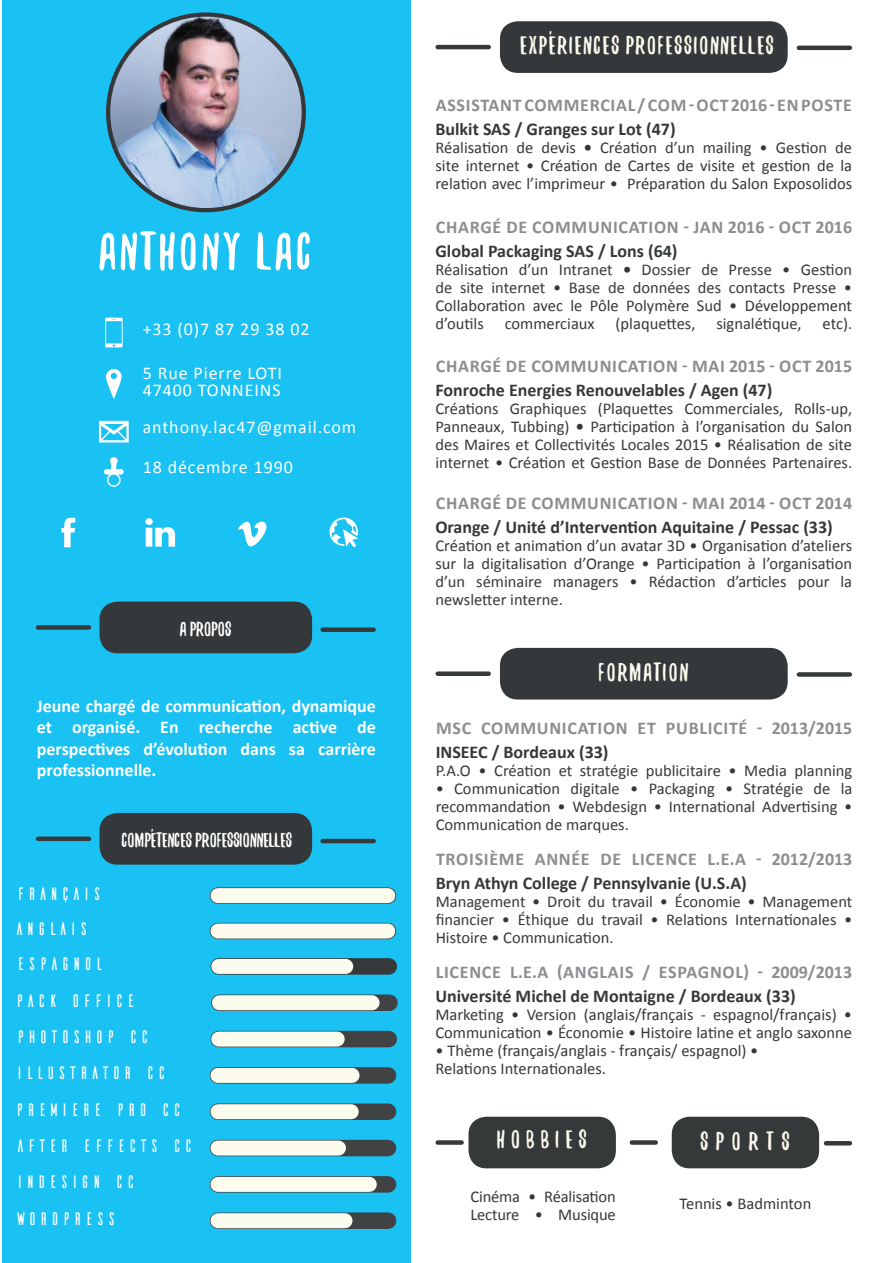
<style>
.page{position:relative;width:893px;height:1263px;background:#fff}
.page>*{position:absolute;margin:0;border:0;box-sizing:border-box;transform-origin:0 0}
.t1{font:58.5px "Yeah Papa";letter-spacing:.06em;color:#fff}
.t2{font:28.5px "Yeah Papa";letter-spacing:.06em;color:#fbfaee}
.t3{font:28.5px "Yeah Papa";letter-spacing:.215em;color:#fbfaee}
.t4{font:22.5px "Yeah Papa";color:#fff}
.t5{font:700 18px "Calibri";letter-spacing:.04em;color:#8b8d90}
.t6{font:700 18px "Calibri";color:#353839}
.t7{font:700 18px/21.6px "Calibri";color:#fff;text-align:justify}
.t8{font:18px "Ailerons";letter-spacing:.03em;color:#fff}
.t9{font:18px "Calibri";letter-spacing:.05em;color:#fff}
.t10{font:16.5px/18px "Calibri";color:#353839;text-align:justify}
.s1{font-weight:700}
</style>
<div class="page">
<div style="left:2px;top:0;width:409px;height:1263px;background:#1ac1f3"></div>
<svg style="left:106px;top:12px;width:200px;height:200px;background:#354146"></svg>
<div style="left:500px;top:21px;width:288px;height:52px;background:#35383a;border-radius:18px"></div>
<hr style="left:438px;top:45px;width:51px;height:4px;background:#35393a">
<hr style="left:799px;top:46px;width:51px;height:4px;background:#35393a">
<div style="left:100px;top:602px;width:212px;height:51px;background:#35383a;border-radius:18px"></div>
<div style="left:38px;top:625px;width:51px;height:5px;background:#35393a"></div>
<div style="left:323px;top:627px;width:51px;height:5px;background:#35393a"></div>
<div style="left:500px;top:648px;width:288px;height:51px;background:#35383a;border-radius:18px"></div>
<div style="left:438px;top:671px;width:51px;height:5px;background:#35393a"></div>
<div style="left:799px;top:672px;width:51px;height:5px;background:#35393a"></div>
<div style="left:468px;top:1117px;width:148px;height:51px;background:#35393a;border-radius:18px"></div>
<div style="left:438px;top:1140px;width:24px;height:5px;background:#35393a"></div>
<div style="left:100px;top:813px;width:212px;height:52px;background:#35383a;border-radius:18px"></div>
<div style="left:38px;top:836px;width:51px;height:5px;background:#35393a"></div>
<hr style="left:323px;top:839px;width:51px;height:4px;background:#35393a">
<svg style="left:219px;top:994px;width:171px;height:17px"></svg>
<div style="left:219px;top:995px;width:153px;height:15px;background:#fbfcee"></div>
<div style="left:219px;top:1031px;width:170px;height:16px;background:#414243"></div>
<div style="left:219px;top:1031px;width:118px;height:15px;background:#fbfcee"></div>
<svg style="left:218px;top:1067px;width:170px;height:17px"></svg>
<div style="left:218px;top:1068px;width:134px;height:15px;background:#fbfcee"></div>
<svg style="left:218px;top:1103px;width:170px;height:17px"></svg>
<div style="left:218px;top:1104px;width:133px;height:15px;background:#fbfcee"></div>
<div style="left:218px;top:1140px;width:170px;height:16px;background:#414243"></div>
<div style="left:218px;top:1140px;width:120px;height:15px;background:#fbfcee"></div>
<svg style="left:218px;top:1176px;width:170px;height:16px"></svg>
<div style="left:218px;top:1177px;width:151px;height:15px;background:#fbfcee"></div>
<svg style="left:218px;top:1212px;width:170px;height:17px"></svg>
<div style="left:218px;top:1213px;width:127px;height:15px;background:#fbfcee"></div>
<div style="left:219px;top:958px;width:170px;height:17px;background:#35393a"></div>
<div style="left:219px;top:959px;width:127px;height:15px;background:#fbfcee"></div>
<div style="left:218px;top:923px;width:170px;height:16px;background:#a2a39c"></div>
<div style="left:218px;top:923px;width:170px;height:15px;background:#fbfcee"></div>
<svg style="left:218px;top:887px;width:170px;height:17px"></svg>
<div style="left:218px;top:888px;width:170px;height:15px;background:#fbfcee"></div>
<img style="left:110px;top:17px;width:192px;height:191px;border-radius:96px">
<svg style="left:105px;top:318px;width:18px;height:29px"></svg>
<svg style="left:106px;top:369px;width:16px;height:30px"></svg>
<svg style="left:99px;top:421px;width:30px;height:21px"></svg>
<svg style="left:104px;top:457px;width:20px;height:30px"></svg>
<svg style="left:61px;top:517px;width:14px;height:30px"></svg>
<svg style="left:145px;top:518px;width:30px;height:29px"></svg>
<svg style="left:238px;top:521px;width:29px;height:26px"></svg>
<div style="left:672px;top:1117px;width:147px;height:51px;background:#35393a;border-radius:18px"></div>
<div style="left:632px;top:1140px;width:24px;height:5px;background:#35393a"></div>
<hr style="left:826px;top:1141px;width:24px;height:4px;background:#35393a">
<svg style="left:330px;top:517px;width:28px;height:30px"></svg>
<p class="t1" style="left:100px;top:215px;width:214px">ANTHONY LAC</p>
<p class="t9" style="left:143px;top:318px;width:168px">+33 (0)7 87 29 38 02</p>
<p class="t9" style="left:143px;top:362px;width:141px">5 Rue Pierre LOTI</p>
<p class="t9" style="left:143px;top:379px;width:140px">47400 TONNEINS</p>
<p class="t9" style="left:143px;top:415px;width:215px">anthony.lac47@gmail.com</p>
<p class="t9" style="left:143px;top:456px;width:152px">18 décembre 1990</p>
<p class="t4" style="left:180px;top:615px;width:53px">A PROPOS</p>
<p class="t7" style="left:37px;top:694px;width:341px">Jeune chargé de communication, dynamique et organisé. En recherche active de perspectives d’évolution dans sa carrière professionnelle.</p>
<p class="t8" style="left:16px;top:885px;width:88px">FRANÇAIS</p>
<p class="t8" style="left:14px;top:920px;width:76px">ANGLAIS</p>
<p class="t8" style="left:16px;top:955px;width:90px">ESPAGNOL</p>
<p class="t4" style="left:122px;top:826px;width:172px">COMPÉTENCES PROFESSIONNELLES</p>
<p class="t8" style="left:14px;top:992px;width:123px">PACK OFFICE</p>
<p class="t8" style="left:16px;top:1028px;width:136px">PHOTOSHOP CC</p>
<p class="t8" style="left:15px;top:1064px;width:154px">ILLUSTRATOR CC</p>
<p class="t8" style="left:14px;top:1101px;width:170px">PREMIERE PRO CC</p>
<p class="t8" style="left:16px;top:1137px;width:180px">AFTER EFFECTS CC</p>
<p class="t8" style="left:16px;top:1173px;width:122px">INDESIGN CC</p>
<p class="t8" style="left:16px;top:1210px;width:103px">WORDPRESS</p>
<p class="t2" style="left:520px;top:27px;width:255px">EXPÉRIENCES PROFESSIONNELLES</p>
<p class="t5" style="left:436px;top:92px;width:417px">ASSISTANT COMMERCIAL / COM - OCT 2016 - EN POSTE</p>
<p class="t6" style="left:435px;top:116px;width:242px">Bulkit SAS / Granges sur Lot (47)</p>
<p class="t10" style="left:435px;top:138px;width:418px">Réalisation de devis <span class="s1">•</span> Création d’un mailing • Gestion de site internet • Création de Cartes de visite et gestion de la relation avec l’imprimeur • Préparation du Salon Exposolidos</p>
<p class="t5" style="left:436px;top:214px;width:418px">CHARGÉ DE COMMUNICATION - JAN 2016 - OCT 2016</p>
<p class="t6" style="left:435px;top:238px;width:244px">Global Packaging SAS / Lons (64)</p>
<p class="t10" style="left:435px;top:259px;width:418px">Réalisation d’un Intranet <span class="s1">•</span> Dossier de Presse • Gestion de site internet • Base de données des contacts Presse • Collaboration avec le Pôle Polymère Sud • Développement d’outils</p>
<p class="t10" style="left:505px;top:313px;width:92px">commerciaux</p>
<p class="t10" style="left:616px;top:313px;width:81px">(plaquettes,</p>
<p class="t10" style="left:716px;top:313px;width:87px">signalétique,</p>
<p class="t10" style="left:823px;top:313px;width:31px">etc).</p>
<p class="t5" style="left:436px;top:354px;width:418px">CHARGÉ DE COMMUNICATION - MAI 2015 - OCT 2015</p>
<p class="t6" style="left:435px;top:378px;width:338px">Fonroche Energies Renouvelables / Agen (47)</p>
<p class="t10" style="left:435px;top:399px;width:418px">Créations Graphiques (Plaquettes Commerciales, Rolls-up, Panneaux, Tubbing) <span class="s1">•</span> Participation à l’organisation du Salon des Maires et Collectivités Locales 2015 • Réalisation de site internet • Création et Gestion Base de Données Partenaires.</p>
<p class="t5" style="left:436px;top:491px;width:418px">CHARGÉ DE COMMUNICATION - MAI 2014 - OCT 2014</p>
<p class="t6" style="left:435px;top:515px;width:399px">Orange / Unité d’Intervention Aquitaine / Pessac (33)</p>
<p class="t10" style="left:435px;top:536px;width:418px">Création et animation d’un avatar 3D • Organisation d’ateliers sur la digitalisation d’Orange • Participation à l’organisation d’un séminaire managers • Rédaction d’articles pour la newsletter interne.</p>
<p class="t2" style="left:599px;top:654px;width:91px">FORMATION</p>
<p class="t5" style="left:436px;top:716px;width:418px">MSC COMMUNICATION ET PUBLICITÉ - 2013/2015</p>
<p class="t6" style="left:436px;top:740px;width:174px">INSEEC / Bordeaux (33)</p>
<p class="t10" style="left:436px;top:761px;width:418px">P.A.O • Création et stratégie publicitaire • Media planning</p>
<p class="t10" style="left:436px;top:779px;width:418px">• Communication digitale • Packaging • Stratégie de la recommandation • Webdesign • International Advertising • Communication de marques.</p>
<p class="t5" style="left:436px;top:847px;width:418px">TROISIÈME ANNÉE DE LICENCE L.E.A - 2012/2013</p>
<p class="t6" style="left:436px;top:871px;width:313px">Bryn Athyn College / Pennsylvanie (U.S.A)</p>
<p class="t10" style="left:436px;top:892px;width:418px">Management • Droit du travail • Économie • Management financier • Éthique du travail • Relations Internationales • Histoire • Communication.</p>
<p class="t5" style="left:436px;top:959px;width:418px">LICENCE L.E.A (ANGLAIS / ESPAGNOL) - 2009/2013</p>
<p class="t6" style="left:435px;top:983px;width:362px">Université Michel de Montaigne / Bordeaux (33)</p>
<p class="t10" style="left:435px;top:1005px;width:418px">Marketing • Version (anglais/français - espagnol/français) •<br>Communication • Économie • Histoire latine et anglo saxonne</p>
<p class="t10" style="left:435px;top:1041px;width:325px">• Thème (français/anglais - français/ espagnol) •</p>
<p class="t10" style="left:435px;top:1059px;width:172px">Relations Internationales.</p>
<p class="t3" style="left:497px;top:1121px;width:91px">HOBBIES</p>
<p class="t2" style="left:701px;top:1123px;width:91px">SPORTS</p>
<p class="t10" style="left:470px;top:1187px;width:147px">Cinéma • Réalisation</p>
<p class="t10" style="left:470px;top:1205px;width:147px">Lecture • Musique</p>
<p class="t10" style="left:679px;top:1194px;width:133px">Tennis • Badminton</p>
</div>
